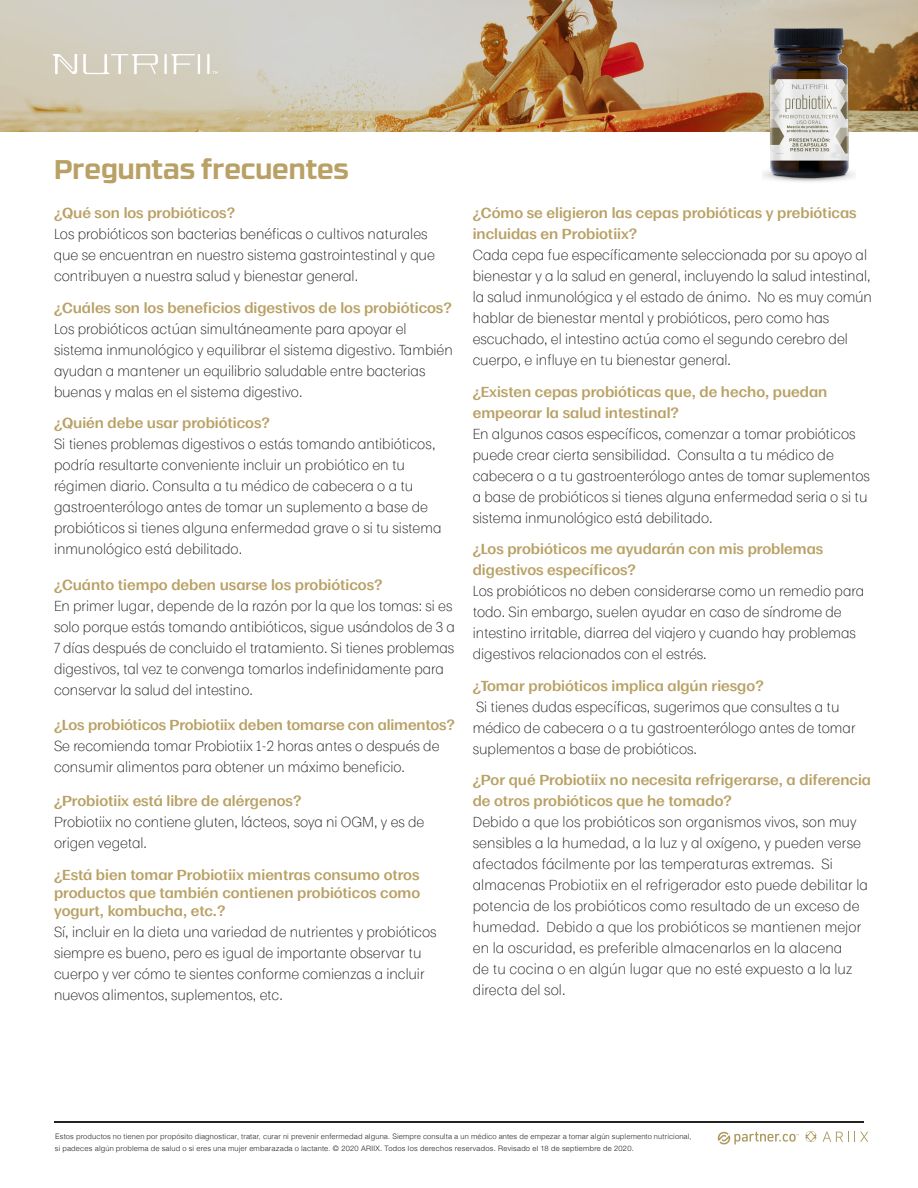
<style>
.page{position:relative;width:918px;height:1188px;background:#fff}
.page>*{position:absolute;margin:0;border:0;box-sizing:border-box;transform-origin:0 0}
.t1{font:700 27px "RB No 3.1";color:#b9a165}
.t2{font:300 13.5px/21px "Moriston";color:#222221}
.t3{font:600 13.5px/21px "Moriston";color:#b9a165}
.t4{font:300 7.5px "Helvetica";letter-spacing:.015em;color:#222221}
.t5{font:300 7.5px "Helvetica Neue LT Pro";letter-spacing:.04em;color:#222221}
.s1{font-family:"Helvetica"}
</style>
<div class="page">
<hr style="left:54px;top:1121px;width:810px;height:2px;background:#222221">
<svg style="left:805px;top:1131px;width:11px;height:11px"></svg>
<svg style="left:717px;top:1131px;width:82px;height:14px"></svg>
<svg style="left:823px;top:1132px;width:45px;height:10px"></svg>
<svg style="left:0;top:0;width:918px;height:132px;background:#c4af94"></svg>
<hr style="left:164px;top:54px;width:3px;height:20px;background:#fff">
<hr style="left:198px;top:54px;width:2px;height:20px;background:#fff">
<hr style="left:207px;top:54px;width:3px;height:20px;background:#fff">
<svg style="left:171px;top:54px;width:24px;height:20px"></svg>
<svg style="left:83px;top:54px;width:75px;height:20px"></svg>
<svg style="left:53px;top:54px;width:24px;height:20px"></svg>
<svg style="left:212px;top:71px;width:6px;height:3px"></svg>
<img style="left:762px;top:20px;width:93px;height:162px">
<h1 class="t1" style="left:54px;top:148px;width:296px">Preguntas frecuentes</h1>
<p class="t3" style="left:54px;top:202px;width:183px">¿Qué son los probióticos?</p>
<p class="t2" style="left:54px;top:223px;width:382px">Los probióticos son bacterias benéficas o cultivos naturales que se encuentran en nuestro sistema gastrointestinal y que contribuyen a nuestra salud y bienestar general.</p>
<p class="t3" style="left:54px;top:296px;width:399px">¿Cuáles son los beneficios digestivos de los probióticos?</p>
<p class="t2" style="left:54px;top:317px;width:400px">Los probióticos actúan simultáneamente para apoyar el sistema inmunológico y equilibrar el sistema digestivo. También ayudan a mantener un equilibrio saludable entre bacterias buenas y malas en el sistema digestivo.</p>
<p class="t3" style="left:54px;top:412px;width:217px">¿Quién debe usar probióticos?</p>
<p class="t2" style="left:54px;top:433px;width:389px">Si tienes problemas digestivos o estás tomando antibióticos, podría resultarte conveniente incluir un probiótico en tu régimen diario. Consulta a tu médico de cabecera o a tu gastroenterólogo antes de tomar un suplemento a base de probióticos si tienes alguna enfermedad grave o si tu sistema inmunológico está debilitado.</p>
<p class="t3" style="left:54px;top:574px;width:330px">¿Cuánto tiempo deben usarse los probióticos?</p>
<p class="t2" style="left:54px;top:595px;width:403px">En primer lugar, depende de la razón por la que los tomas: si es solo porque estás tomando antibióticos, sigue usándolos de 3 a 7 días después de concluido el tratamiento. Si tienes problemas digestivos, tal vez te convenga tomarlos indefinidamente para conservar la salud del intestino.</p>
<p class="t3" style="left:54px;top:713px;width:402px">¿Los probióticos Probiotiix deben tomarse con alimentos?</p>
<p class="t2" style="left:54px;top:734px;width:387px">Se recomienda tomar Probiotiix 1-2 horas antes o después de consumir alimentos para obtener un máximo beneficio.</p>
<p class="t3" style="left:54px;top:790px;width:249px">¿Probiotiix está libre de alérgenos?</p>
<p class="t2" style="left:54px;top:811px;width:372px">Probiotiix no contiene gluten, lácteos, soya ni OGM, y es de origen vegetal.</p>
<p class="t3" style="left:54px;top:865px;width:368px;line-height:18px;text-align:justify">¿Está bien tomar Probiotiix mientras consumo otros productos que también contienen probióticos como yogurt, kombucha, etc.?</p>
<p class="t2" style="left:54px;top:920px;width:384px">Sí, incluir en la dieta una variedad de nutrientes y probióticos siempre es bueno, pero es igual de importante observar tu cuerpo y ver cómo te sientes conforme comienzas a incluir nuevos alimentos, suplementos, etc.</p>
<p class="t3" style="left:473px;top:202px;width:386px">¿Cómo se eligieron las cepas probióticas y prebióticas incluidas en Probiotiix?</p>
<p class="t2" style="left:473px;top:244px;width:401px">Cada cepa fue específicamente seleccionada por su apoyo al bienestar y a la salud en general, incluyendo la salud intestinal, la salud inmunológica y el estado de ánimo. No es muy común hablar de bienestar mental y probióticos, pero como has escuchado, el intestino actúa como el segundo cerebro del cuerpo, e influye en tu bienestar general.</p>
<p class="t3" style="left:473px;top:380px;width:356px">¿Existen cepas probióticas que, de hecho, puedan empeorar la salud intestinal?</p>
<p class="t2" style="left:473px;top:422px;width:399px">En algunos casos específicos, comenzar a tomar probióticos puede crear cierta sensibilidad. Consulta a tu médico de cabecera o a tu gastroenterólogo antes de tomar suplementos a base de probióticos si tienes alguna enfermedad seria o si tu sistema inmunológico está debilitado.</p>
<p class="t3" style="left:473px;top:538px;width:352px">¿Los probióticos me ayudarán con mis problemas digestivos específicos?</p>
<p class="t2" style="left:473px;top:580px;width:393px">Los probióticos no deben considerarse como un remedio para todo. Sin embargo, suelen ayudar en caso de síndrome de intestino irritable, diarrea del viajero y cuando hay problemas digestivos relacionados con el estrés.</p>
<p class="t3" style="left:473px;top:674px;width:293px">¿Tomar probióticos implica algún riesgo?</p>
<p class="t2" style="left:473px;top:695px;width:384px">Si tienes dudas específicas, sugerimos que consultes a tu médico de cabecera o a tu gastroenterólogo antes de tomar suplementos a base de probióticos.</p>
<p class="t3" style="left:473px;top:769px;width:400px">¿Por qué Probiotiix no necesita refrigerarse, a diferencia de otros probióticos que he tomado?</p>
<p class="t2" style="left:473px;top:811px;width:397px">Debido a que los probióticos son organismos vivos, son muy sensibles a la humedad, a la luz y al oxígeno, y pueden verse afectados fácilmente por las temperaturas extremas. Si almacenas Probiotiix en el refrigerador esto puede debilitar la potencia de los probióticos como resultado de un exceso de humedad. Debido a que los probióticos se mantienen mejor en la oscuridad, es preferible almacenarlos en la alacena<br>de tu cocina o en algún lugar que no esté expuesto a la luz directa del sol.</p>
<p class="t4" style="left:55px;top:1130px;width:638px">Estos productos no tienen por propósito diagnosticar, tratar, curar ni prevenir enfermedad alguna. Siempre consulta a un médico antes de empezar a tomar algún suplemento nutricional,</p>
<p class="t5" style="left:55px;top:1144px;width:580px"><span class="s1">si padeces algún problema de salud o si eres una mujer embarazada o lactante.</span> © 2020 ARIIX. Todos los derechos reservados. Revisado el 18 de septiembre de 2020.</p>
</div>
